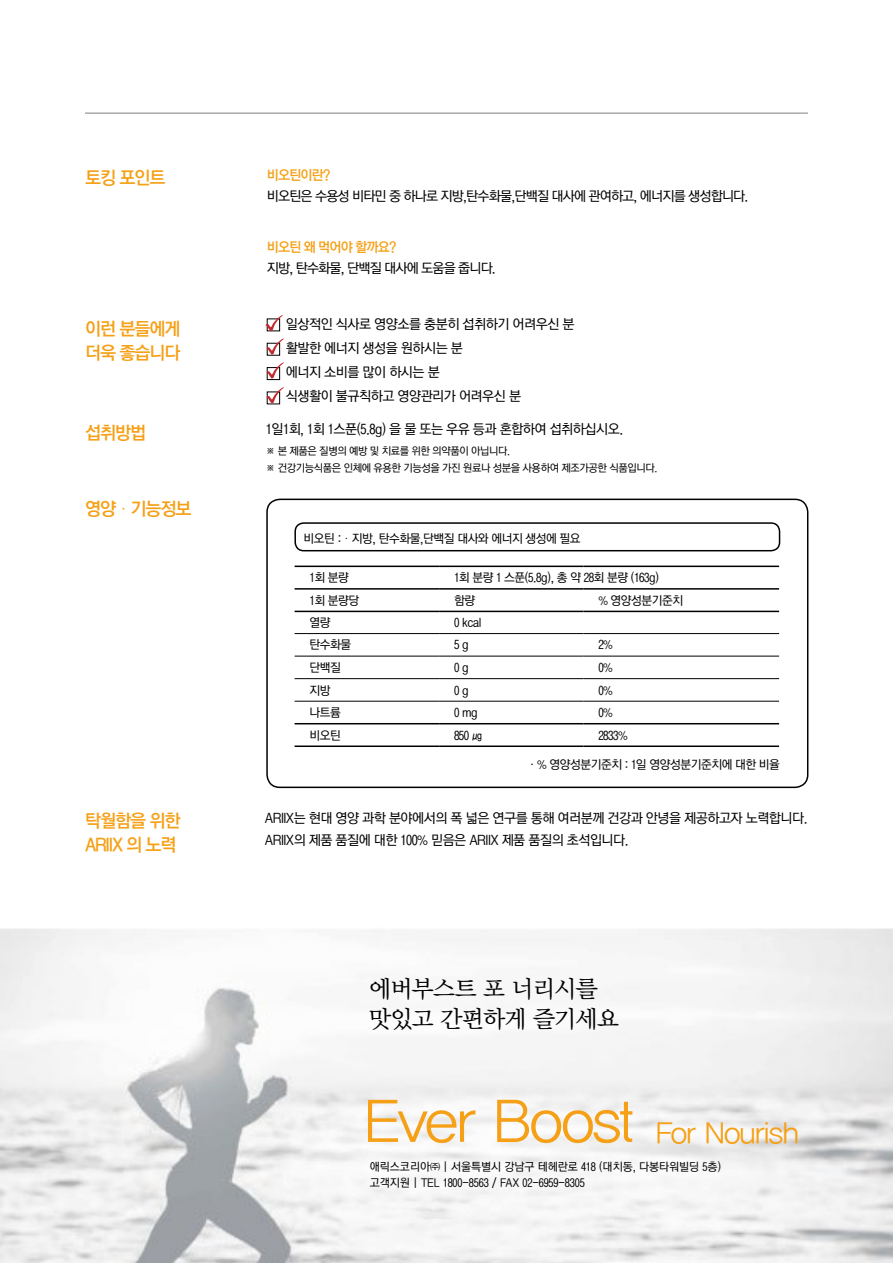
<style>
.page{position:relative;width:893px;height:1263px;background:#fff}
.page>*{position:absolute;margin:0;border:0;box-sizing:border-box;transform-origin:0 0}
.t1{font:30px "YDIYGO320";letter-spacing:-.03em;color:#f5a016}
.t2{font:24px/30px "YDIY Mj O330";letter-spacing:-.05em;color:#000}
.t3{font:18px/24px "YGO540";letter-spacing:-.065em;color:#f5a016}
.t4{font:13.5px/24px "YGO530";letter-spacing:-.04em;color:#000}
.t5{font:13.5px "YGO530";letter-spacing:-.065em;color:#000}
.t6{font:13.5px "YGO540";letter-spacing:-.065em;color:#f5a016}
.t7{font:12px "YGO530";letter-spacing:-.04em;color:#000}
.t8{font:11.25px/16.5px "YGO530";letter-spacing:-.01em;color:#000}
.t9{font:10.5px/16.5px "YGO530";letter-spacing:-.04em;color:#000}
.s1{font-size:60px}
</style>
<div class="page">
<img style="left:0;top:928px;width:893px;height:335px">
<div style="left:267px;top:343px;width:13px;height:13px;border:1px solid #000"></div>
<div style="left:267px;top:367px;width:13px;height:13px;border:1px solid #000"></div>
<svg style="left:265px;top:315px;width:18px;height:17px"></svg>
<svg style="left:266px;top:338px;width:18px;height:17px"></svg>
<svg style="left:266px;top:362px;width:18px;height:17px"></svg>
<svg style="left:266px;top:387px;width:18px;height:17px"></svg>
<hr style="left:85px;top:113px;width:723px;height:1px;background:#807f80">
<div style="left:266px;top:499px;width:542px;height:289px;border:2px solid #000;border-radius:13px"></div>
<div style="left:294px;top:522px;width:486px;height:29px;border:2px solid #000;border-radius:9px"></div>
<hr style="left:295px;top:566px;width:144px;height:1px;background:#000">
<hr style="left:439px;top:566px;width:144px;height:1px;background:#000">
<hr style="left:583px;top:566px;width:196px;height:1px;background:#000">
<hr style="left:295px;top:588px;width:144px;height:2px;background:#000">
<hr style="left:439px;top:588px;width:144px;height:2px;background:#000">
<hr style="left:583px;top:588px;width:196px;height:2px;background:#000">
<hr style="left:295px;top:633px;width:144px;height:1px;background:#000">
<hr style="left:439px;top:633px;width:144px;height:1px;background:#000">
<hr style="left:583px;top:633px;width:196px;height:1px;background:#000">
<hr style="left:295px;top:656px;width:144px;height:1px;background:#000">
<hr style="left:439px;top:656px;width:144px;height:1px;background:#000">
<hr style="left:583px;top:656px;width:196px;height:1px;background:#000">
<hr style="left:295px;top:678px;width:144px;height:1px;background:#000">
<hr style="left:439px;top:678px;width:144px;height:1px;background:#000">
<hr style="left:583px;top:678px;width:196px;height:1px;background:#000">
<hr style="left:295px;top:701px;width:144px;height:1px;background:#000">
<hr style="left:439px;top:701px;width:144px;height:1px;background:#000">
<hr style="left:583px;top:701px;width:196px;height:1px;background:#000">
<hr style="left:295px;top:611px;width:144px;height:1px;background:#000">
<hr style="left:439px;top:611px;width:144px;height:1px;background:#000">
<hr style="left:583px;top:611px;width:196px;height:1px;background:#000">
<hr style="left:295px;top:723px;width:144px;height:1px;background:#000">
<hr style="left:439px;top:723px;width:144px;height:1px;background:#000">
<hr style="left:583px;top:723px;width:196px;height:1px;background:#000">
<hr style="left:295px;top:745px;width:144px;height:2px;background:#000">
<hr style="left:439px;top:745px;width:144px;height:2px;background:#000">
<hr style="left:583px;top:745px;width:196px;height:2px;background:#000">
<h3 class="t3" style="left:85px;top:167px;width:82px">토킹 포인트</h3>
<p class="t6" style="left:267px;top:168px;width:65px">비오틴이란?</p>
<p class="t5" style="left:267px;top:189px;width:483px">비오틴은 수용성 비타민 중 하나로 지방,탄수화물,단백질 대사에 관여하고, 에너지를 생성합니다.</p>
<p class="t6" style="left:267px;top:240px;width:131px">비오틴 왜 먹어야 할까요?</p>
<p class="t5" style="left:267px;top:261px;width:231px">지방, 탄수화물, 단백질 대사에 도움을 줍니다.</p>
<h3 class="t3" style="left:85px;top:317px;width:97px">이런 분들에게 더욱 좋습니다</h3>
<p class="t4" style="left:286px;top:313px;width:290px">일상적인 식사로 영양소를 충분히 섭취하기 어려우신 분 활발한 에너지 생성을 원하시는 분<br>에너지 소비를 많이 하시는 분<br>식생활이 불규칙하고 영양관리가 어려우신 분</p>
<h3 class="t3" style="left:85px;top:421px;width:63px">섭취방법</h3>
<p class="t4" style="left:266px;top:417px;width:359px">1일1회, 1회 1스푼(5.8g) 을 물 또는 우유 등과 혼합하여 섭취하십시오.</p>
<p class="t9" style="left:266px;top:443px;width:393px">※ 본 제품은 질병의 예방 및 치료를 위한 의약품이 아닙니다.<br>※ 건강기능식품은 인체에 유용한 기능성을 가진 원료나 성분을 사용하여 제조가공한 식품입니다.</p>
<h3 class="t3" style="left:85px;top:497px;width:108px">영양 기능정보</h3>
<p class="t7" style="left:304px;top:532px;width:279px">비오틴 : 지방, 탄수화물,단백질 대사와 에너지 생성에 필요</p>
<p class="t7" style="left:309px;top:572px;width:41px">1회 분량</p>
<p class="t7" style="left:454px;top:572px;width:206px">1회 분량 1 스푼(5.8g), 총 약 28회 분량 (163g)</p>
<p class="t7" style="left:309px;top:594px;width:51px">1회 분량당</p>
<p class="t7" style="left:454px;top:594px;width:23px">함량</p>
<p class="t7" style="left:598px;top:594px;width:86px">% 영양성분기준치</p>
<p class="t7" style="left:309px;top:616px;width:23px">열량</p>
<p class="t7" style="left:454px;top:616px;width:29px">0 kcal</p>
<p class="t7" style="left:309px;top:639px;width:43px">탄수화물</p>
<p class="t7" style="left:454px;top:639px;width:16px">5 g</p>
<p class="t7" style="left:598px;top:639px;width:16px">2%</p>
<p class="t7" style="left:309px;top:661px;width:33px">단백질</p>
<p class="t7" style="left:454px;top:661px;width:16px">0 g</p>
<p class="t7" style="left:598px;top:661px;width:16px">0%</p>
<p class="t7" style="left:309px;top:684px;width:23px">지방</p>
<p class="t7" style="left:454px;top:684px;width:16px">0 g</p>
<p class="t7" style="left:598px;top:684px;width:16px">0%</p>
<p class="t7" style="left:309px;top:706px;width:33px">나트륨</p>
<p class="t7" style="left:454px;top:706px;width:25px">0 mg</p>
<p class="t7" style="left:598px;top:706px;width:16px">0%</p>
<p class="t7" style="left:309px;top:729px;width:33px">비오틴</p>
<p class="t7" style="left:454px;top:729px;width:30px">850 ㎍</p>
<p class="t7" style="left:598px;top:729px;width:31px">2833%</p>
<p class="t7" style="left:527px;top:759px;width:255px">·% 영양성분기준치 : 1일 영양성분기준치에 대한 비율</p>
<h3 class="t3" style="left:85px;top:809px;width:97px">탁월함을 위한<br>ARIIX 의 노력</h3>
<p class="t4" style="left:265px;top:807px;width:544px;line-height:22.5px">ARIIX는 현대 영양 과학 분야에서의 폭 넓은 연구를 통해 여러분께 건강과 안녕을 제공하고자 노력합니다.<br>ARIIX의 제품 품질에 대한 100% 믿음은 ARIIX 제품 품질의 초석입니다.</p>
<h2 class="t2" style="left:369px;top:975px;width:252px">에버부스트 포 너리시를 맛있고 간편하게 즐기세요</h2>
<h1 class="t1" style="left:364px;top:1117px;width:436px"><span class="s1">Ever Boost</span> For Nourish</h1>
<p class="t8" style="left:370px;top:1158px;width:353px">애릭스코리아㈜ | 서울특별시 강남구 테헤란로 418 (대치동, 다봉타워빌딩 5층) 고객지원 | TEL 1800-8563 / FAX 02-6959-8305</p>
</div>
